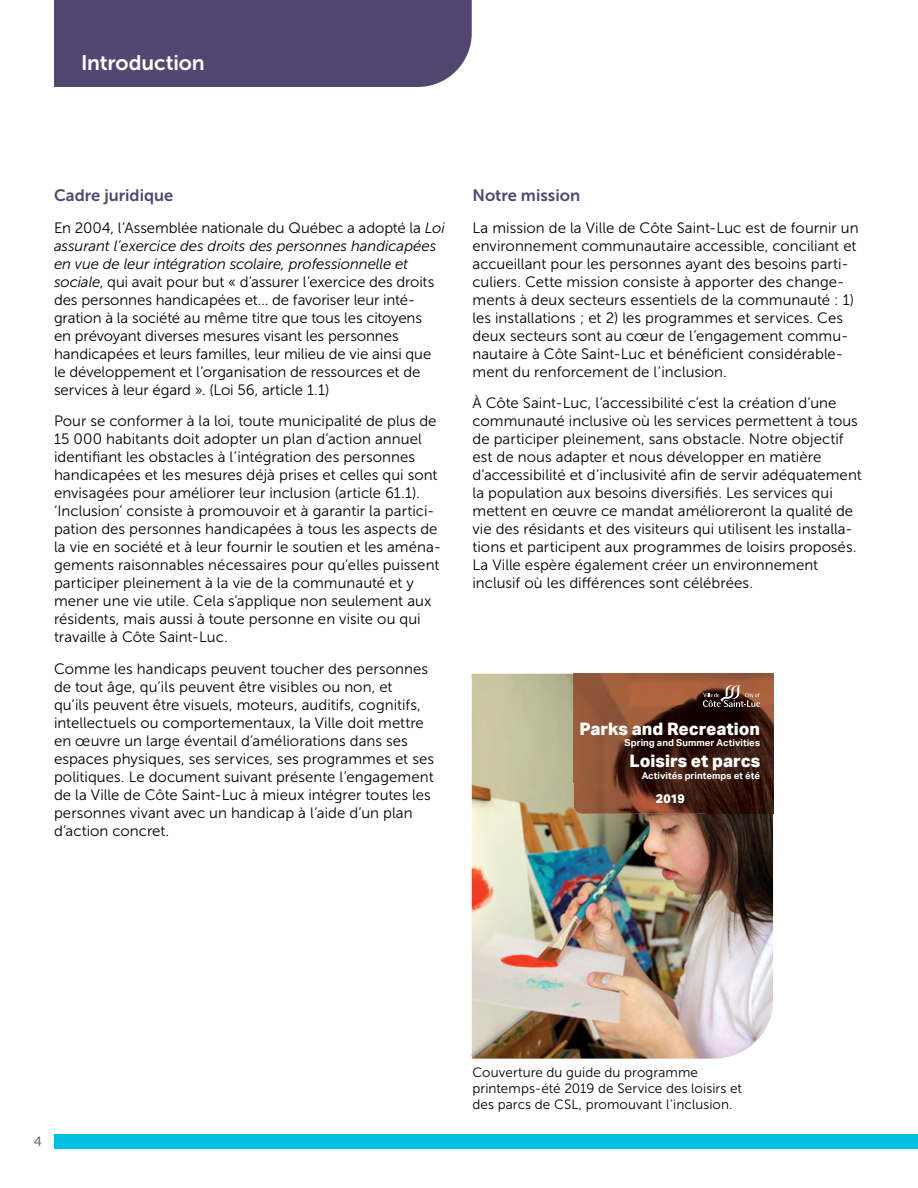
<style>
.page{position:relative;width:918px;height:1188px;background:#fff}
.page>*{position:absolute;margin:0;border:0;box-sizing:border-box;transform-origin:0 0}
.Section_Header{font:21px "Museo Sans 700";letter-spacing:-.005em;color:#fff}
.t1{font:800 17.25px "Aktiv Grotesk";color:#fff}
.Subhead{font:16.5px "Museo Sans 700";color:#524771}
.Paragraphs{font:15px/18px "Museo Sans 300";color:#000}
.t2{font:13.5px/16.2px "Museo Sans 300";letter-spacing:.005em;color:#000}
.t3{font:13.5px "Museo Sans 300";color:#524771}
.t4{font:800 12.45px "Aktiv Grotesk";color:#fff}
.t5{font:700 9.6px "Aktiv Grotesk";letter-spacing:.005em;color:#fff}
.s1{font-style:italic}
</style>
<div class="page">
<div style="left:54px;top:1134px;width:864px;height:15px;background:#00c0e1"></div>
<div style="left:54px;top:0;width:418px;height:87px;background:#524771"></div>
<img style="left:472px;top:674px;width:302px;height:385px">
<h2 class="Section_Header" style="left:81px;top:51px;width:125px">Introduction</h2>
<p class="Subhead" style="left:54px;top:186px;width:121px">Cadre juridique</p>
<p class="Paragraphs" style="left:54px;top:219px;width:392px">En 2004, l’Assemblée nationale du Québec a adopté la <span class="s1">Loi assurant l’exercice des droits des personnes handicapées en vue de leur intégration scolaire, professionnelle et sociale</span>, qui avait pour but « d’assurer l’exercice des droits des personnes handicapées et… de favoriser leur inté&shy;gration à la société au même titre que tous les citoyens<br>en prévoyant diverses mesures visant les personnes handicapées et leurs familles, leur milieu de vie ainsi que le développement et l’organisation de ressources et de services à leur égard ». (Loi 56, article 1.1)</p>
<p class="Paragraphs" style="left:54px;top:412px;width:389px">Pour se conformer à la loi, toute municipalité de plus de 15 000 habitants doit adopter un plan d’action annuel identifiant les obstacles à l’intégration des personnes handicapées et les mesures déjà prises et celles qui sont envisagées pour améliorer leur inclusion (article 61.1). ‘Inclusion’ consiste à promouvoir et à garantir la partici&shy;pation des personnes handicapées à tous les aspects de la vie en société et à leur fournir le soutien et les aména&shy;gements raisonnables nécessaires pour qu’elles puissent participer pleinement à la vie de la communauté et y mener une vie utile. Cela s’applique non seulement aux résidents, mais aussi à toute personne en visite ou qui travaille à Côte Saint-Luc.</p>
<p class="Paragraphs" style="left:54px;top:660px;width:382px">Comme les handicaps peuvent toucher des personnes de tout âge, qu’ils peuvent être visibles ou non, et<br>qu’ils peuvent être visuels, moteurs, auditifs, cognitifs, intellectuels ou comportementaux, la Ville doit mettre en œuvre un large éventail d’améliorations dans ses espaces physiques, ses services, ses programmes et ses politiques. Le document suivant présente l’engagement de la Ville de Côte Saint-Luc à mieux intégrer toutes les personnes vivant avec un handicap à l’aide d’un plan d’action concret.</p>
<p class="Subhead" style="left:472px;top:186px;width:109px">Notre mission</p>
<p class="Paragraphs" style="left:472px;top:219px;width:388px">La mission de la Ville de Côte Saint-Luc est de fournir un environnement communautaire accessible, conciliant et accueillant pour les personnes ayant des besoins parti&shy;culiers. Cette mission consiste à apporter des change&shy;ments à deux secteurs essentiels de la communauté : 1) les installations ; et 2) les programmes et services. Ces deux secteurs sont au cœur de l’engagement commu&shy;nautaire à Côte Saint-Luc et bénéficient considérable&shy;ment du renforcement de l’inclusion.</p>
<p class="Paragraphs" style="left:472px;top:394px;width:391px">À Côte Saint-Luc, l’accessibilité c’est la création d’une communauté inclusive où les services permettent à tous de participer pleinement, sans obstacle. Notre objectif est de nous adapter et nous développer en matière d’accessibilité et d’inclusivité afin de servir adéquatement la population aux besoins diversifiés. Les services qui mettent en œuvre ce mandat amélioreront la qualité de vie des résidants et des visiteurs qui utilisent les installa&shy;tions et participent aux programmes de loisirs proposés.<br>La Ville espère également créer un environnement inclusif où les différences sont célébrées.</p>
<p class="t1" style="left:579px;top:718px;width:182px">Parks and Recreation</p>
<p class="t5" style="left:624px;top:738px;width:137px">Spring and Summer Activities</p>
<p class="t1" style="left:630px;top:750px;width:132px">Loisirs et parcs</p>
<p class="t5" style="left:642px;top:770px;width:120px">Activités printemps et été</p>
<p class="t4" style="left:656px;top:791px;width:30px">2019</p>
<p class="t3" style="left:34px;top:1134px;width:10px">4</p>
<p class="t2" style="left:472px;top:1064px;width:271px">Couverture du guide du programme printemps-été 2019 de Service des loisirs et des parcs de CSL, promouvant l’inclusion.</p>
</div>
